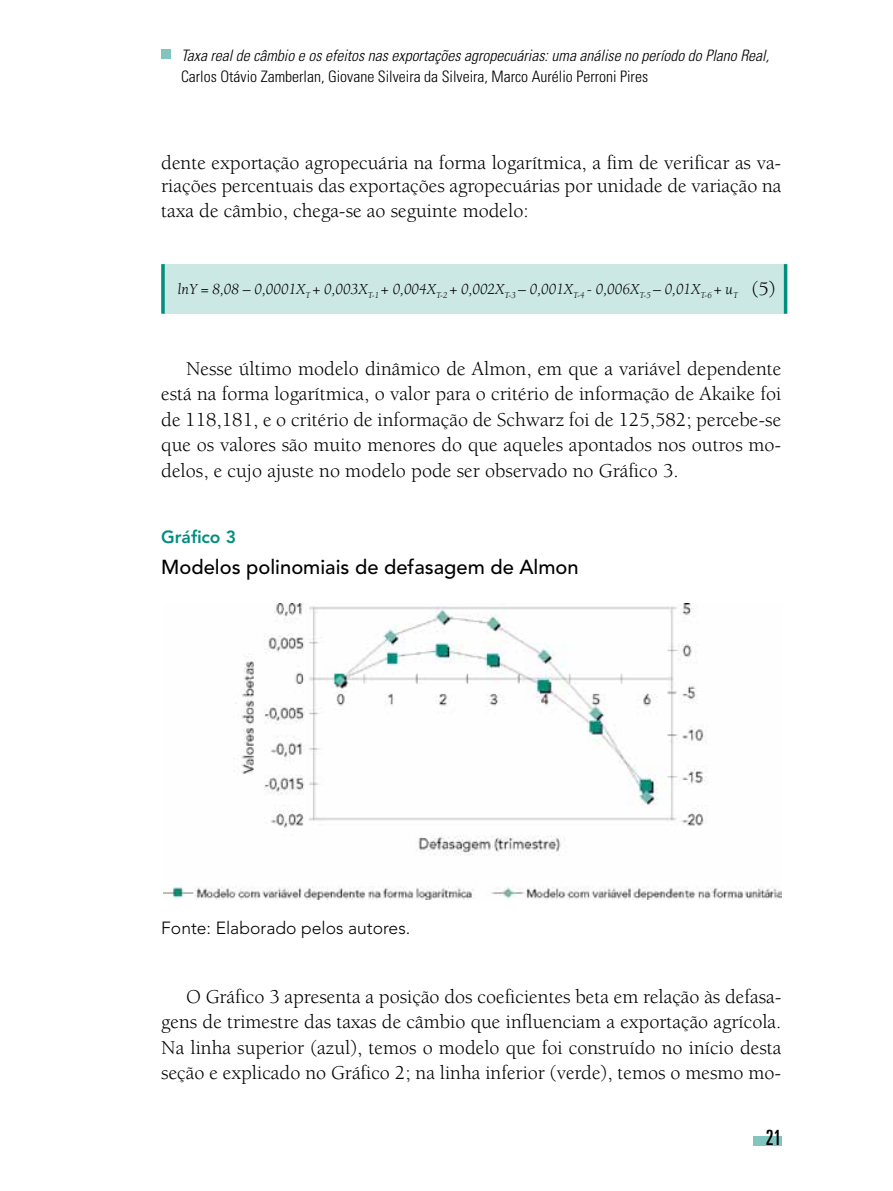
<style>
.page{position:relative;width:893px;height:1191px;background:#fff}
.page>*{position:absolute;margin:0;border:0;box-sizing:border-box;transform-origin:0 0}
.t1{font:ultra-condensed 21px "Univers LT Std";color:#000}
.t2{font:20.12px/25.6px "Berkeley Std";color:#000;text-align:justify}
.t3{font:500 20.12px "Avenir LT Std";color:#000}
.t4{font:300 17.5px "Avenir LT Std";color:#000}
.t5{font:800 17.5px "Avenir LT Std";color:#008e7f}
.t6{font:italic 300 condensed 15.75px "Univers LT Std";color:#000}
.t7{font:italic 15.75px "Berkeley Std";color:#000}
.t8{font:300 condensed 15.75px "Univers LT Std";color:#000}
</style>
<div class="page">
<div style="left:753px;top:1136px;width:28px;height:9px;background:#80c6bf"></div>
<div style="left:161px;top:50px;width:10px;height:9px;background:#80c6bf"></div>
<div style="left:163px;top:264px;width:623px;height:50px;background:#cce8e5"></div>
<svg style="left:161px;top:264px;width:4px;height:50px"></svg>
<hr style="left:784px;top:264px;width:3px;height:50px;background:#008e7f">
<img style="left:164px;top:604px;width:617px;height:295px">
<p class="t6" style="left:181px;top:46px;width:590px">Taxa real de câmbio e os efeitos nas exportações agropecuárias: uma análise no período do Plano Real,</p>
<p class="t8" style="left:181px;top:67px;width:469px">Carlos Otávio Zamberlan, Giovane Silveira da Silveira, Marco Aurélio Perroni Pires</p>
<p class="t2" style="left:161px;top:150px;width:622px">dente exportação agropecuária na forma logarítmica, a fim de verificar as va-</p>
<p class="t2" style="left:161px;top:173px;width:622px">riações percentuais das exportações agropecuárias por unidade de variação na taxa de câmbio, chega-se ao seguinte modelo:</p>
<p class="t7" style="left:178px;top:281px;width:562px">lnY = 8,08 – 0,0001X<sub>T</sub> + 0,003X<sub>T-1</sub> + 0,004X<sub>T-2</sub> + 0,002X<sub>T-3</sub> – 0,001X<sub>T-4</sub> - 0,006X<sub>T-5</sub> – 0,01X<sub>T-6</sub> + u<sub>T</sub></p>
<p class="t2" style="left:752px;top:276px;width:25px">(5)</p>
<p class="t2" style="left:161px;top:356px;width:622px;text-indent:25px">Nesse último modelo dinâmico de Almon, em que a variável dependente está na forma logarítmica, o valor para o critério de informação de Akaike foi de 118,181, e o critério de informação de Schwarz foi de 125,582; percebe-se que os valores são muito menores do que aqueles apontados nos outros mo&shy;delos, e cujo ajuste no modelo pode ser observado no Gráfico 3.</p>
<p class="t5" style="left:161px;top:526px;width:76px">Gráfico 3</p>
<p class="t3" style="left:161px;top:555px;width:419px">Modelos polinomiais de defasagem de Almon</p>
<p class="t4" style="left:161px;top:917px;width:251px">Fonte: Elaborado pelos autores.</p>
<p class="t2" style="left:161px;top:984px;width:622px;text-indent:25px">O Gráfico 3 apresenta a posição dos coeficientes beta em relação às defasa&shy;gens de trimestre das taxas de câmbio que influenciam a exportação agrícola.<br>Na linha superior (azul), temos o modelo que foi construído no início desta seção e explicado no Gráfico 2; na linha inferior (verde), temos o mesmo mo-</p>
<p class="t1" style="left:766px;top:1125px;width:17px">21</p>
</div>
